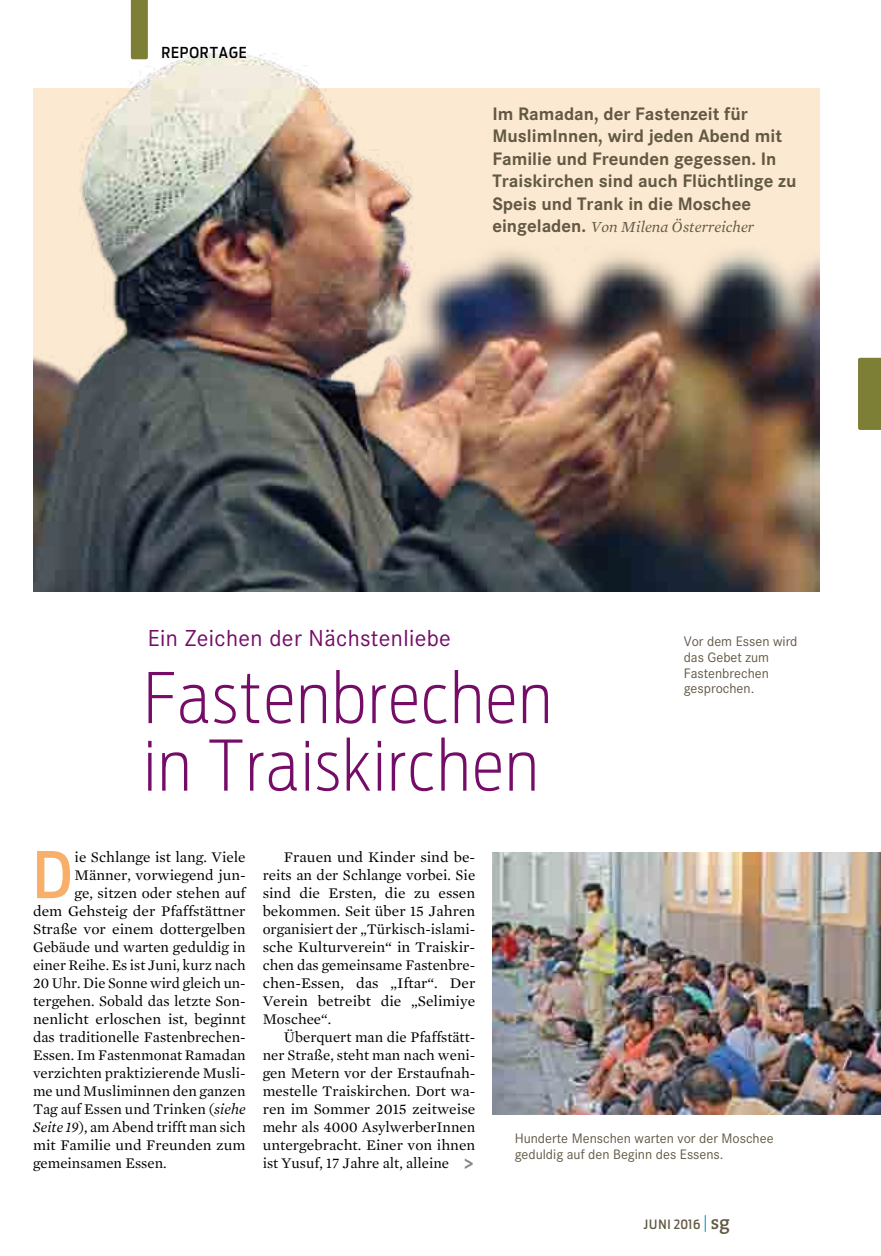
<style>
.page{position:relative;width:881px;height:1256px;background:#fff}
.page>*{position:absolute;margin:0;border:0;box-sizing:border-box;transform-origin:0 0}
.t1{font:200 69px/67.5px "Antenna Cond";letter-spacing:.025em;color:#750d68}
.t2{font:500 63.6px "Antenna Cond";color:#f7af69}
.t3{font:24px "Corporate S";letter-spacing:.015em;color:#750d68}
.t4{font:700 18.75px/22.5px "Corporate S";color:#625945}
.t5{font:italic 15.75px "Mercury Text G1";color:#625945}
.t6{font:15px/18px "Mercury Text G1";color:#000;text-align:justify}
.t7{font:15px/18px "Mercury Text G1";color:#000;text-align:justify;scale:1.04 1}
.t8{font:500 15px "Antenna Cond";letter-spacing:.055em;color:#000}
.t9{font:14.25px/15.8px "Corporate S";color:#625945}
.t10{font:500 12.75px "Antenna Cond";letter-spacing:.025em;color:#625945}
.s1{font-family:"Corporate S";font-weight:700;font-style:normal;font-size:18.75px}
.s2{font-style:italic}
.s3{font-family:"Antenna Cond";font-weight:500;font-size:21px;color:#87888a}
.s4{font-weight:400;font-size:18px;color:#009ee0}
.s5{font-family:"The Serif";font-weight:600;font-size:19.5px}
</style>
<div class="page">
<div style="left:858px;top:358px;width:23px;height:72px;background:#7e7f37"></div>
<svg style="left:131px;top:0;width:17px;height:43px"></svg>
<img style="left:492px;top:852px;width:389px;height:262px">
<img style="left:33px;top:43px;width:787px;height:549px">
<p class="t8" style="left:161px;top:43px;width:85px">REPORTAGE</p>
<p class="t4" style="left:492px;top:102px;width:306px">Im Ramadan, der Fastenzeit für MuslimInnen, wird jeden Abend mit Familie und Freunden gegessen. In Traiskirchen sind auch Flüchtlinge zu Speis und Trank in die Moschee</p>
<p class="t5" style="left:492px;top:218px;width:263px"><span class="s1">eingeladen.</span> Von Milena Österreicher</p>
<h3 class="t3" style="left:148px;top:624px;width:304px">Ein Zeichen der Nächstenliebe</h3>
<h1 class="t1" style="left:144px;top:664px;width:410px">Fastenbrechen in Traiskirchen</h1>
<p class="t9" style="left:684px;top:633px;width:115px">Vor dem Essen wird das Gebet zum<br>Fastenbrechen gesprochen.</p>
<h2 class="t2" style="left:33px;top:837px;width:34px">D</h2>
<p class="t6" style="left:75px;top:848px;width:173px">ie Schlange ist lang. Viele</p>
<p class="t6" style="left:75px;top:866px;width:173px">Männer, vorwiegend jun-</p>
<p class="t6" style="left:75px;top:884px;width:173px">ge, sitzen oder stehen auf</p>
<p class="t7" style="left:33px;top:902px;width:206px">dem Gehsteig der Pfaffstättner</p>
<p class="t7" style="left:33px;top:920px;width:206px">Straße vor einem dottergelben</p>
<p class="t6" style="left:33px;top:938px;width:214px">Gebäude und warten geduldig in</p>
<p class="t6" style="left:33px;top:956px;width:214px">einer Reihe. Es ist Juni, kurz nach</p>
<p class="t6" style="left:33px;top:974px;width:214px">20 Uhr. Die Sonne wird gleich un-</p>
<p class="t6" style="left:33px;top:992px;width:214px">tergehen. Sobald das letzte Son-</p>
<p class="t7" style="left:33px;top:1010px;width:206px">nenlicht erloschen ist, beginnt</p>
<p class="t6" style="left:33px;top:1028px;width:214px">das traditionelle Fastenbrechen-</p>
<p class="t6" style="left:33px;top:1046px;width:214px">Essen. Im Fastenmonat Ramadan</p>
<p class="t6" style="left:33px;top:1064px;width:214px">verzichten praktizierende Musli-</p>
<p class="t6" style="left:33px;top:1082px;width:214px">me und Musliminnen den ganzen</p>
<p class="t6" style="left:33px;top:1100px;width:214px">Tag auf Essen und Trinken (<span class="s2">siehe</span></p>
<p class="t6" style="left:33px;top:1118px;width:214px"><span class="s2">Seite 19</span>), am Abend trifft man sich</p>
<p class="t6" style="left:33px;top:1136px;width:214px">mit Familie und Freunden zum</p>
<p class="t6" style="left:33px;top:1154px;width:135px">gemeinsamen Essen.</p>
<p class="t7" style="left:263px;top:848px;width:206px;text-indent:21px">Frauen und Kinder sind be&shy;reits an der Schlange vorbei. Sie sind die Ersten, die zu essen bekommen. Seit über 15 Jahren organisiert der „Türkisch-islami&shy;sche Kulturverein“ in Traiskir&shy;chen das gemeinsame Fastenbre&shy;chen-Essen, das „Iftar“. Der Verein betreibt die „Selimiye Moschee“.</p>
<p class="t6" style="left:263px;top:1028px;width:214px;text-indent:21px">Überquert man die Pfaffstätt&shy;ner Straße, steht man nach weni&shy;gen Metern vor der Erstaufnah&shy;mestelle Traiskirchen. Dort wa&shy;ren im Sommer 2015 zeitweise mehr als 4000 AsylwerberInnen untergebracht. Einer von ihnen ist Yusuf, 17 Jahre alt, alleine <span class="s3">&gt;</span></p>
<p class="t9" style="left:515px;top:1130px;width:260px">Hunderte Menschen warten vor der Moschee geduldig auf den Beginn des Essens.</p>
<p class="t10" style="left:643px;top:1216px;width:88px">JUNI 2016 <span class="s4">|</span> <span class="s5">sg</span></p>
</div>
